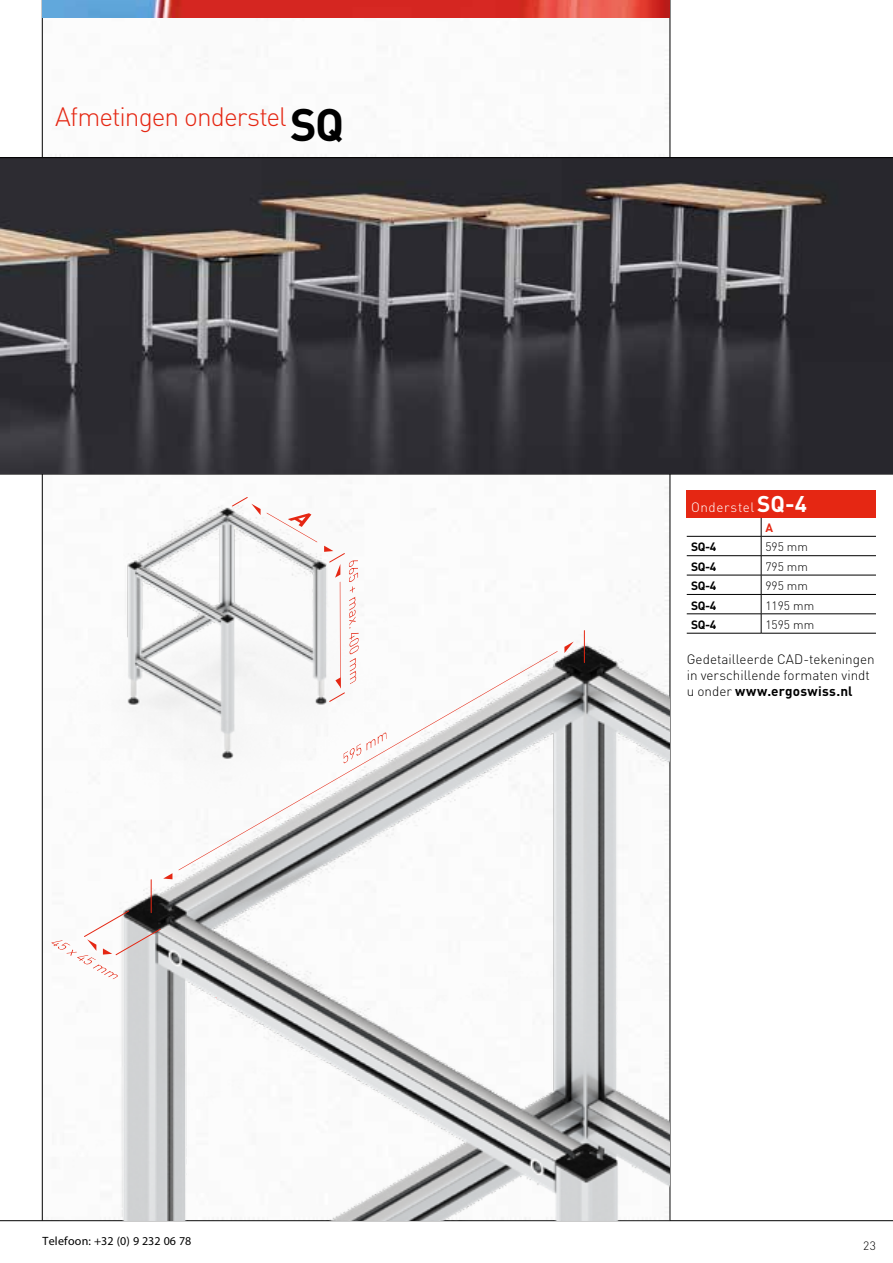
<style>
.page{position:relative;width:893px;height:1263px;background:#fff}
.page>*{position:absolute;margin:0;border:0;box-sizing:border-box;transform-origin:0 0}
.t1{font:300 26.25px "DIN";letter-spacing:-.04em;color:#e52713}
.t2{font:300 13.5px/15.8px "DIN";color:#000}
.t3{font:300 13.5px "DIN";letter-spacing:.045em;color:#fff}
.t4{font:300 12px "DIN";color:#000}
.t5{font:12px "Myriad Pro";letter-spacing:.02em;color:#000}
.t6{font:700 12px "DIN";letter-spacing:-.03em;color:#000}
.t7{font:700 12px "DIN";color:#e52713}
.s1{font-weight:700;font-size:45px;color:#000}
.s2{font-weight:700;font-size:22.5px}
.s3{font-weight:700}
</style>
<div class="page">
<img style="left:43px;top:17px;width:627px;height:140px">
<hr style="left:42px;top:0;width:1px;height:1220px;background:#000">
<hr style="left:670px;top:0;width:1px;height:1221px;background:#000">
<hr style="left:0;top:1220px;width:893px;height:1px;background:#000">
<img style="left:43px;top:0;width:627px;height:17px">
<hr style="left:0;top:474px;width:893px;height:1px;background:#000">
<div style="left:687px;top:491px;width:189px;height:27px;background:#e52713"></div>
<svg style="left:761px;top:518px;width:1px;height:115px"></svg>
<hr style="left:687px;top:536px;width:74px;height:1px;background:#000">
<hr style="left:761px;top:536px;width:115px;height:1px;background:#000">
<hr style="left:687px;top:555px;width:74px;height:1px;background:#000">
<hr style="left:761px;top:555px;width:115px;height:1px;background:#000">
<hr style="left:687px;top:575px;width:74px;height:1px;background:#000">
<hr style="left:761px;top:575px;width:115px;height:1px;background:#000">
<hr style="left:687px;top:594px;width:74px;height:1px;background:#000">
<hr style="left:761px;top:594px;width:115px;height:1px;background:#000">
<hr style="left:687px;top:613px;width:74px;height:1px;background:#000">
<hr style="left:761px;top:613px;width:115px;height:1px;background:#000">
<hr style="left:687px;top:633px;width:74px;height:1px;background:#000">
<hr style="left:761px;top:633px;width:115px;height:1px;background:#000">
<img style="left:0;top:158px;width:893px;height:315px">
<hr style="left:0;top:157px;width:893px;height:1px;background:#000">
<img style="left:65px;top:459px;width:345px;height:103px">
<img style="left:112px;top:562px;width:558px;height:658px">
<hr style="left:151px;top:880px;width:1px;height:33px;background:#e52713">
<hr style="left:584px;top:631px;width:1px;height:31px;background:#e52713">
<svg style="left:163px;top:873px;width:9px;height:6px"></svg>
<svg style="left:564px;top:641px;width:10px;height:12px"></svg>
<svg style="left:179px;top:651px;width:378px;height:219px"></svg>
<svg style="left:51px;top:910px;width:110px;height:69px"></svg>
<svg style="left:231px;top:496px;width:128px;height:206px"></svg>
<h1 class="t1" style="left:55px;top:100px;width:291px">Afmetingen onderstel <span class="s1">SQ</span></h1>
<p class="t3" style="left:691px;top:499px;width:118px">Onderstel<span class="s2">SQ-4</span></p>
<p class="t7" style="left:765px;top:520px;width:9px">A</p>
<p class="t6" style="left:691px;top:539px;width:27px">SQ-4</p>
<p class="t4" style="left:765px;top:540px;width:44px">595 mm</p>
<p class="t6" style="left:691px;top:559px;width:27px">SQ-4</p>
<p class="t4" style="left:765px;top:559px;width:44px">795 mm</p>
<p class="t6" style="left:691px;top:578px;width:27px">SQ-4</p>
<p class="t4" style="left:765px;top:578px;width:44px">995 mm</p>
<p class="t6" style="left:691px;top:597px;width:27px">SQ-4</p>
<p class="t4" style="left:765px;top:598px;width:50px">1195 mm</p>
<p class="t6" style="left:691px;top:617px;width:27px">SQ-4</p>
<p class="t4" style="left:765px;top:617px;width:50px">1595 mm</p>
<p class="t2" style="left:687px;top:651px;width:189px">Gedetailleerde CAD-tekeningen in verschillende formaten vindt u onder <span class="s3">www.ergoswiss.nl</span></p>
<p class="t5" style="left:43px;top:1234px;width:150px">Telefoon: +32 (0) 9 232 06 78</p>
<p class="t4" style="left:863px;top:1238px;width:14px">23</p>
</div>
